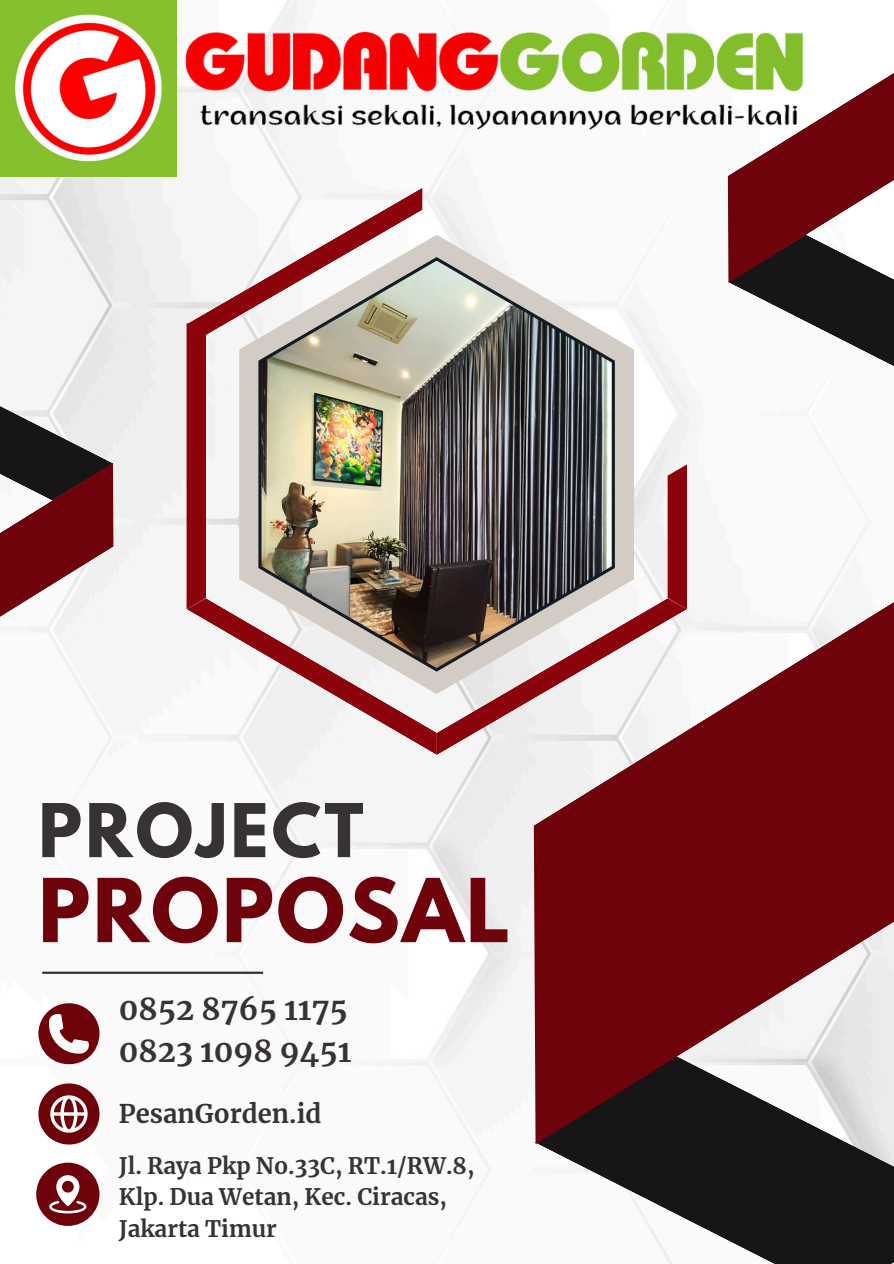
<style>
.page{position:relative;width:894px;height:1264px;background:#fff}
.page>*{position:absolute;margin:0;border:0;box-sizing:border-box;transform-origin:0 0}
.t1{font:700 78px "League Spartan";letter-spacing:.03em;color:#6e030b}
.t2{font:700 65.55px "League Spartan";letter-spacing:.05em;color:#373234}
.t3{font:700 30px/41.7px "Merriweather";color:#373234}
.t4{font:700 25.5px "Merriweather";color:#373234}
.t5{font:700 22.5px "Merriweather";color:#373234}
</style>
<div class="page">
<img style="left:0;top:86px;width:871px;height:1140px">
<svg style="left:534px;top:1144px;width:359px;height:119px;fill:#171516"></svg>
<svg style="left:533px;top:567px;width:360px;height:577px;fill:#6e030b"></svg>
<svg style="left:727px;top:73px;width:166px;height:294px"></svg>
<hr style="left:42px;top:971px;width:221px;height:2px;background:#373234">
<svg style="left:0;top:397px;width:113px;height:245px"></svg>
<svg style="left:38px;top:1083px;width:61px;height:61px"></svg>
<svg style="left:38px;top:1003px;width:61px;height:71px"></svg>
<svg style="left:36px;top:1162px;width:63px;height:63px"></svg>
<img style="left:186px;top:266px;width:500px;height:489px">
<img style="left:0;top:0;width:177px;height:177px">
<img style="left:181px;top:0;width:627px;height:266px">
<h2 class="t2" style="left:38px;top:798px;width:326px">PROJECT</h2>
<h1 class="t1" style="left:38px;top:871px;width:473px">PROPOSAL</h1>
<h3 class="t3" style="left:119px;top:988px;width:234px">0852 8765 1175<br>0823 1098 9451</h3>
<p class="t4" style="left:119px;top:1097px;width:204px">PesanGorden.id</p>
<p class="t5" style="left:119px;top:1151px;width:357px">Jl. Raya Pkp No.33C, RT.1/RW.8,</p>
<h4 class="t5" style="left:119px;top:1183px;width:329px">Klp. Dua Wetan, Kec. Ciracas,</h4>
<p class="t5" style="left:119px;top:1214px;width:159px">Jakarta Timur</p>
</div>
